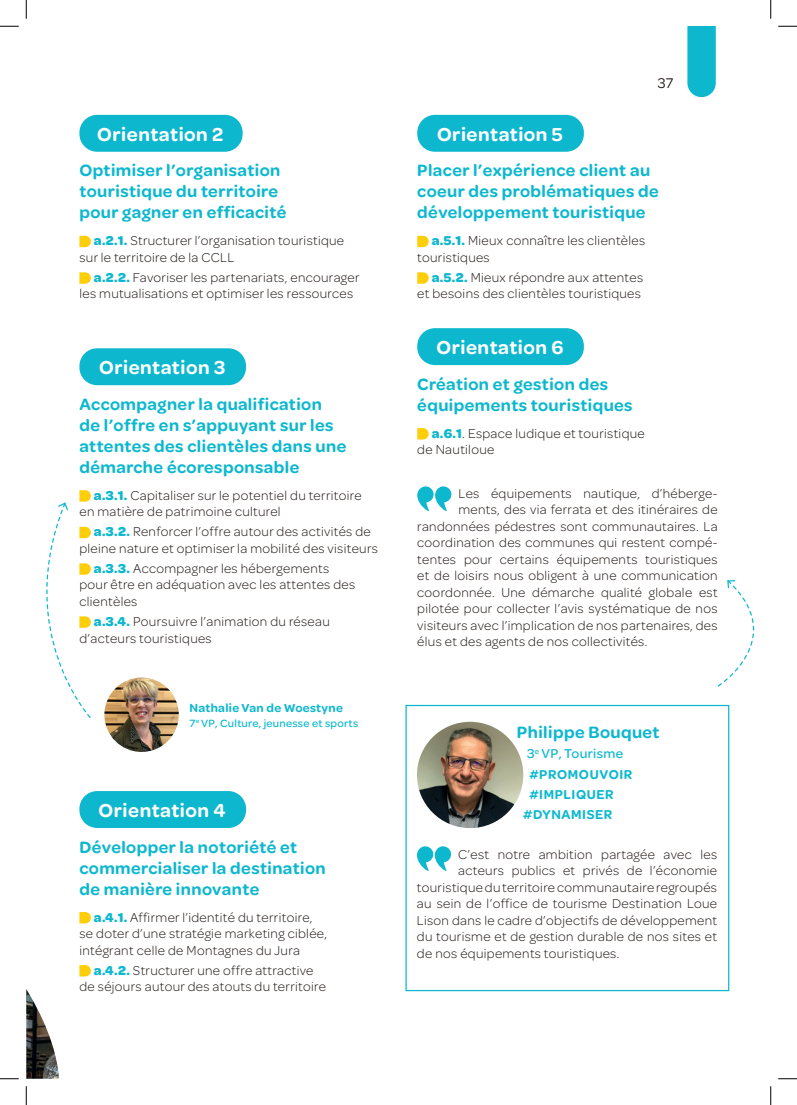
<style>
.page{position:relative;width:797px;height:1105px;background:#fff}
.page>*{position:absolute;margin:0;border:0;box-sizing:border-box;transform-origin:0 0}
.t1{font:600 20px "Omnes";letter-spacing:.025em;color:#fff}
.t2{font:600 17.5px/21px "Omnes";letter-spacing:.025em;color:#0db8ce}
.t3{font:15px "Omnes";color:#221b18}
.t4{font:300 13.75px/16.5px "Omnes";letter-spacing:.025em;color:#221b18}
.t5{font:600 13.75px "Omnes";letter-spacing:.045em;color:#0db8ce}
.t6{font:500 13.75px "Omnes";letter-spacing:.025em;color:#0db8ce}
.t7{font:600 12.5px "Omnes";letter-spacing:.025em;color:#0db8ce}
.t8{font:500 11.25px "Omnes";letter-spacing:.025em;color:#0db8ce}
.s1{font-weight:700;color:#0db8ce}
</style>
<div class="page">
<svg style="left:687px;top:26px;width:28px;height:71px;background:#19bbd0"></svg>
<div style="left:79px;top:348px;width:167px;height:37px;background:#0db8ce;border-radius:18px"></div>
<div style="left:79px;top:115px;width:164px;height:37px;background:#0db8ce;border-radius:18px"></div>
<svg style="left:79px;top:236px;width:12px;height:11px"></svg>
<svg style="left:79px;top:272px;width:12px;height:12px"></svg>
<img style="left:417px;top:722px;width:106px;height:106px;border-radius:53px">
<svg style="left:416px;top:846px;width:36px;height:25px"></svg>
<svg style="left:717px;top:580px;width:38px;height:107px"></svg>
<img style="left:26px;top:989px;width:33px;height:90px">
<img style="left:104px;top:677px;width:75px;height:75px;border-radius:37px">
<svg style="left:46px;top:490px;width:45px;height:228px"></svg>
<div style="left:79px;top:791px;width:167px;height:37px;background:#0db8ce;border-radius:18px"></div>
<svg style="left:79px;top:912px;width:12px;height:11px"></svg>
<svg style="left:79px;top:965px;width:12px;height:11px"></svg>
<svg style="left:417px;top:486px;width:35px;height:25px"></svg>
<div style="left:417px;top:115px;width:167px;height:37px;background:#0db8ce;border-radius:18px"></div>
<svg style="left:417px;top:236px;width:11px;height:11px"></svg>
<svg style="left:417px;top:272px;width:11px;height:12px"></svg>
<div style="left:417px;top:328px;width:167px;height:37px;background:#0db8ce;border-radius:18px"></div>
<svg style="left:417px;top:428px;width:11px;height:11px"></svg>
<div style="left:405px;top:705px;width:324px;height:286px;border:1px solid #0db8ce"></div>
<svg style="left:0;top:25px;width:19px;height:2px"></svg>
<svg style="left:778px;top:25px;width:19px;height:2px"></svg>
<svg style="left:0;top:1078px;width:19px;height:1px"></svg>
<svg style="left:778px;top:1078px;width:19px;height:1px"></svg>
<svg style="left:25px;top:0;width:2px;height:19px"></svg>
<svg style="left:25px;top:1086px;width:2px;height:19px"></svg>
<svg style="left:770px;top:0;width:1px;height:19px"></svg>
<svg style="left:770px;top:1086px;width:1px;height:19px"></svg>
<h1 class="t1" style="left:97px;top:120px;width:127px">Orientation 2</h1>
<p class="t2" style="left:79px;top:159px;width:208px">Optimiser l’organisation touristique du territoire pour gagner en efficacité</p>
<p class="t4" style="left:79px;top:232px;width:266px;text-indent:14px"><span class="s1">a.2.1.</span> Structurer l’organisation touristique sur le territoire de la CCLL</p>
<p class="t4" style="left:79px;top:268px;width:281px;text-indent:14px"><span class="s1">a.2.2.</span> Favoriser les partenariats, encourager les mutualisations et optimiser les ressources</p>
<h1 class="t1" style="left:99px;top:354px;width:128px">Orientation 3</h1>
<p class="t2" style="left:79px;top:392px;width:268px">Accompagner la qualification de l’offre en s’appuyant sur les attentes des clientèles dans une démarche écoresponsable</p>
<p class="t4" style="left:79px;top:486px;width:284px;text-indent:14px"><span class="s1">a.3.1.</span> Capitaliser sur le potentiel du territoire en matière de patrimoine culturel</p>
<p class="t4" style="left:79px;top:523px;width:300px;text-align:center"><span class="s1">a.3.2.</span> Renforcer l’offre autour des activités de pleine nature et optimiser la mobilité des visiteurs</p>
<p class="t4" style="left:79px;top:559px;width:277px;text-indent:14px"><span class="s1">a.3.3.</span> Accompagner les hébergements pour être en adéquation avec les attentes des clientèles</p>
<p class="t4" style="left:79px;top:612px;width:252px;text-indent:14px"><span class="s1">a.3.4.</span> Poursuivre l’animation du réseau d’acteurs touristiques</p>
<p class="t7" style="left:189px;top:699px;width:155px">Nathalie Van de Woestyne</p>
<p class="t8" style="left:189px;top:715px;width:170px">7<sup>e</sup> VP, Culture, jeunesse et sports</p>
<h1 class="t1" style="left:99px;top:797px;width:129px">Orientation 4</h1>
<p class="t2" style="left:79px;top:835px;width:248px">Développer la notoriété et commercialiser la destination de manière innovante</p>
<p class="t4" style="left:79px;top:908px;width:249px;text-indent:14px"><span class="s1">a.4.1.</span> Affirmer l’identité du territoire, se doter d’une stratégie marketing ciblée, intégrant celle de Montagnes du Jura</p>
<p class="t4" style="left:79px;top:961px;width:248px;text-align:center"><span class="s1">a.4.2.</span> Structurer une offre attractive<br>de séjours autour des atouts du territoire</p>
<p class="t3" style="left:658px;top:73px;width:17px">37</p>
<h1 class="t1" style="left:437px;top:120px;width:127px">Orientation 5</h1>
<p class="t2" style="left:417px;top:159px;width:243px">Placer l’expérience client au coeur des problématiques de développement touristique</p>
<p class="t4" style="left:417px;top:232px;width:229px;text-indent:14px"><span class="s1">a.5.1.</span> Mieux connaître les clientèles touristiques</p>
<p class="t4" style="left:417px;top:268px;width:227px;text-align:right"><span class="s1">a.5.2.</span> Mieux répondre aux attentes et besoins des clientèles touristiques</p>
<h1 class="t1" style="left:436px;top:334px;width:128px">Orientation 6</h1>
<p class="t2" style="left:417px;top:372px;width:217px">Création et gestion des équipements touristiques</p>
<p class="t4" style="left:417px;top:424px;width:229px;text-indent:14px"><span class="s1">a.6.1</span>. Espace ludique et touristique de Nautiloue</p>
<p class="t4" style="left:458px;top:484px;width:260px">Les équipements nautique, d’héberge-</p>
<p class="t4" style="left:458px;top:501px;width:260px">ments, des via ferrata et des itinéraires de</p>
<p class="t4" style="left:417px;top:517px;width:302px">randonnées pédestres sont communautaires. La</p>
<p class="t4" style="left:417px;top:534px;width:302px">coordination des communes qui restent compé-</p>
<p class="t4" style="left:417px;top:550px;width:302px">tentes pour certains équipements touristiques</p>
<p class="t4" style="left:417px;top:567px;width:302px">et de loisirs nous obligent à une communication</p>
<p class="t4" style="left:417px;top:583px;width:302px">coordonnée. Une démarche qualité globale est</p>
<p class="t4" style="left:417px;top:600px;width:302px">pilotée pour collecter l’avis systématique de nos</p>
<p class="t4" style="left:417px;top:616px;width:302px">visiteurs avec l’implication de nos partenaires, des</p>
<p class="t4" style="left:417px;top:633px;width:231px">élus et des agents de nos collectivités.</p>
<p class="t2" style="left:517px;top:721px;width:144px">Philippe Bouquet</p>
<p class="t6" style="left:527px;top:744px;width:98px">3<sup>e</sup> VP, Tourisme</p>
<p class="t5" style="left:529px;top:764px;width:104px">#PROMOUVOIR</p>
<p class="t5" style="left:529px;top:784px;width:86px">#IMPLIQUER</p>
<p class="t5" style="left:523px;top:804px;width:91px">#DYNAMISER</p>
<p class="t4" style="left:458px;top:845px;width:260px">C’est notre ambition partagée avec les</p>
<p class="t4" style="left:458px;top:862px;width:260px">acteurs publics et privés de l’économie</p>
<p class="t4" style="left:417px;top:878px;width:302px">touristique du territoire communautaire regroupés</p>
<p class="t4" style="left:417px;top:895px;width:302px">au sein de l’office de tourisme Destination Loue</p>
<p class="t4" style="left:417px;top:911px;width:302px">Lison dans le cadre d’objectifs de développement</p>
<p class="t4" style="left:417px;top:928px;width:301px">du tourisme et de gestion durable de nos sites et</p>
<p class="t4" style="left:417px;top:944px;width:204px">de nos équipements touristiques.</p>
</div>
